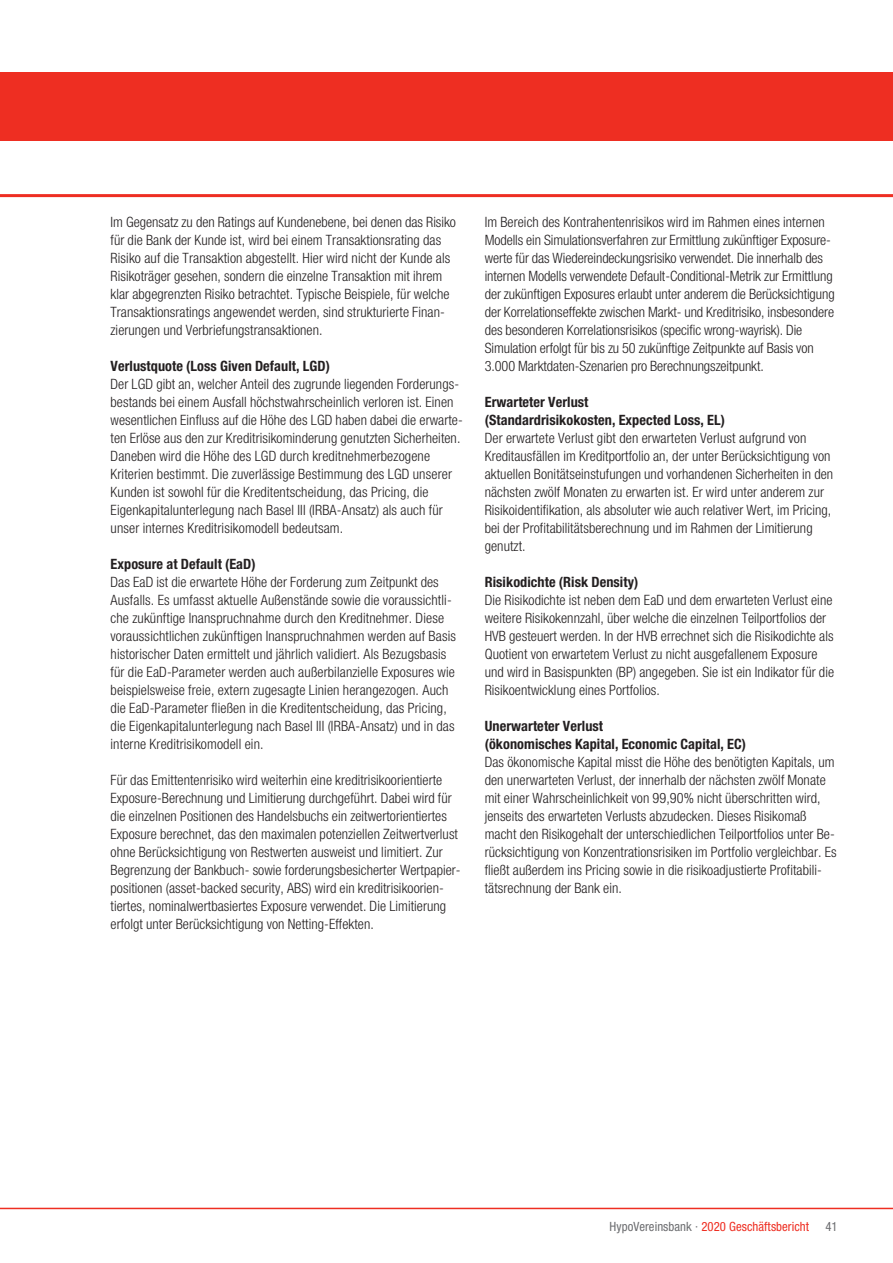
<style>
.page{position:relative;width:893px;height:1263px;background:#fff}
.page>*{position:absolute;margin:0;border:0;box-sizing:border-box;transform-origin:0 0}
.t1{font:300 14.25px/18px "Helvetica HVB Cond";letter-spacing:.005em;color:#231f20}
.t2{font:700 condensed 14.25px/18px "Helvetica Neue";letter-spacing:.005em;color:#231f20}
.t3{font:condensed 12.75px "Helvetica Neue";letter-spacing:.005em;color:#ee2e22}
.t4{font:condensed 12.75px "Helvetica Neue";color:#6c6d70}
.s1{color:#6c6d70}
</style>
<div class="page">
<hr style="left:0;top:1208px;width:893px;height:1px;background:#ee2e22">
<div style="left:0;top:72px;width:893px;height:68px;background:#ee2e22"></div>
<hr style="left:0;top:194px;width:893px;height:3px;background:#ee2e22">
<p class="t1" style="left:111px;top:213px;width:347px">Im Gegensatz zu den Ratings auf Kundenebene, bei denen das Risiko für die Bank der Kunde ist, wird bei einem Transaktionsrating das Risiko auf die Transaktion abgestellt. Hier wird nicht der Kunde als Risikoträger gesehen, sondern die einzelne Transaktion mit ihrem klar abgegrenzten Risiko betrachtet. Typische Beispiele, für welche Transaktionsratings angewendet werden, sind strukturierte Finan&shy;zierungen und Verbriefungstransaktionen.</p>
<p class="t2" style="left:111px;top:357px;width:221px">Verlustquote (Loss Given Default, LGD)</p>
<p class="t1" style="left:111px;top:375px;width:354px">Der LGD gibt an, welcher Anteil des zugrunde liegenden Forderungs&shy;bestands bei einem Ausfall höchstwahrscheinlich verloren ist. Einen wesentlichen Einfluss auf die Höhe des LGD haben dabei die erwarte&shy;ten Erlöse aus den zur Kreditrisikominderung genutzten Sicherheiten.<br>Daneben wird die Höhe des LGD durch kreditnehmerbezogene Kriterien bestimmt. Die zuverlässige Bestimmung des LGD unserer Kunden ist sowohl für die Kreditentscheidung, das Pricing, die Eigenkapitalunterlegung nach Basel III (IRBA-Ansatz) als auch für unser internes Kreditrisikomodell bedeutsam.</p>
<p class="t2" style="left:111px;top:555px;width:147px">Exposure at Default (EaD)</p>
<p class="t1" style="left:111px;top:573px;width:347px">Das EaD ist die erwartete Höhe der Forderung zum Zeitpunkt des Ausfalls. Es umfasst aktuelle Außenstände sowie die voraussichtli&shy;che zukünftige Inanspruchnahme durch den Kreditnehmer. Diese voraussichtlichen zukünftigen Inanspruchnahmen werden auf Basis historischer Daten ermittelt und jährlich validiert. Als Bezugsbasis für die EaD-Parameter werden auch außerbilanzielle Exposures wie beispielsweise freie, extern zugesagte Linien herangezogen. Auch die EaD-Parameter fließen in die Kreditentscheidung, das Pricing, die Eigenkapitalunterlegung nach Basel III (IRBA-Ansatz) und in das interne Kreditrisikomodell ein.</p>
<p class="t1" style="left:111px;top:771px;width:352px">Für das Emittentenrisiko wird weiterhin eine kreditrisikoorientierte Exposure-Berechnung und Limitierung durchgeführt. Dabei wird für die einzelnen Positionen des Handelsbuchs ein zeitwertorientiertes Exposure berechnet, das den maximalen potenziellen Zeitwertverlust ohne Berücksichtigung von Restwerten ausweist und limitiert. Zur Begrenzung der Bankbuch- sowie forderungsbesicherter Wertpapier&shy;positionen (asset-backed security, ABS) wird ein kreditrisikoorien&shy;tiertes, nominalwertbasiertes Exposure verwendet. Die Limitierung erfolgt unter Berücksichtigung von Netting-Effekten.</p>
<p class="t1" style="left:485px;top:213px;width:351px">Im Bereich des Kontrahentenrisikos wird im Rahmen eines internen Modells ein Simulationsverfahren zur Ermittlung zukünftiger Exposure&shy;werte für das Wiedereindeckungsrisiko verwendet. Die innerhalb des internen Modells verwendete Default-Conditional-Metrik zur Ermittlung der zukünftigen Exposures erlaubt unter anderem die Berücksichtigung der Korrelationseffekte zwischen Markt- und Kreditrisiko, insbesondere des besonderen Korrelationsrisikos (specific wrong-wayrisk). Die Simulation erfolgt für bis zu 50 zukünftige Zeitpunkte auf Basis von 3.000 Marktdaten-Szenarien pro Berechnungszeitpunkt.</p>
<p class="t2" style="left:485px;top:393px;width:242px">Erwarteter Verlust<br>(Standardrisikokosten, Expected Loss, EL)</p>
<p class="t1" style="left:485px;top:429px;width:350px">Der erwartete Verlust gibt den erwarteten Verlust aufgrund von Kreditausfällen im Kreditportfolio an, der unter Berücksichtigung von aktuellen Bonitätseinstufungen und vorhandenen Sicherheiten in den nächsten zwölf Monaten zu erwarten ist. Er wird unter anderem zur Risikoidentifikation, als absoluter wie auch relativer Wert, im Pricing, bei der Profitabilitätsberechnung und im Rahmen der Limitierung genutzt.</p>
<p class="t2" style="left:485px;top:573px;width:155px">Risikodichte (Risk Density)</p>
<p class="t1" style="left:485px;top:591px;width:351px">Die Risikodichte ist neben dem EaD und dem erwarteten Verlust eine weitere Risikokennzahl, über welche die einzelnen Teilportfolios der HVB gesteuert werden. In der HVB errechnet sich die Risikodichte als Quotient von erwartetem Verlust zu nicht ausgefallenem Exposure und wird in Basispunkten (BP) angegeben. Sie ist ein Indikator für die Risikoentwicklung eines Portfolios.</p>
<p class="t2" style="left:485px;top:717px;width:263px">Unerwarteter Verlust<br>(ökonomisches Kapital, Economic Capital, EC)</p>
<p class="t1" style="left:485px;top:753px;width:353px">Das ökonomische Kapital misst die Höhe des benötigten Kapitals, um den unerwarteten Verlust, der innerhalb der nächsten zwölf Monate mit einer Wahrscheinlichkeit von 99,90% nicht überschritten wird, jenseits des erwarteten Verlusts abzudecken. Dieses Risikomaß macht den Risikogehalt der unterschiedlichen Teilportfolios unter Be&shy;rücksichtigung von Konzentrationsrisiken im Portfolio vergleichbar. Es fließt außerdem ins Pricing sowie in die risikoadjustierte Profitabili&shy;tätsrechnung der Bank ein.</p>
<p class="t3" style="left:610px;top:1218px;width:201px"><span class="s1">HypoVereinsbank ·</span> 2020 Geschäftsbericht</p>
<p class="t4" style="left:825px;top:1218px;width:14px">41</p>
</div>
